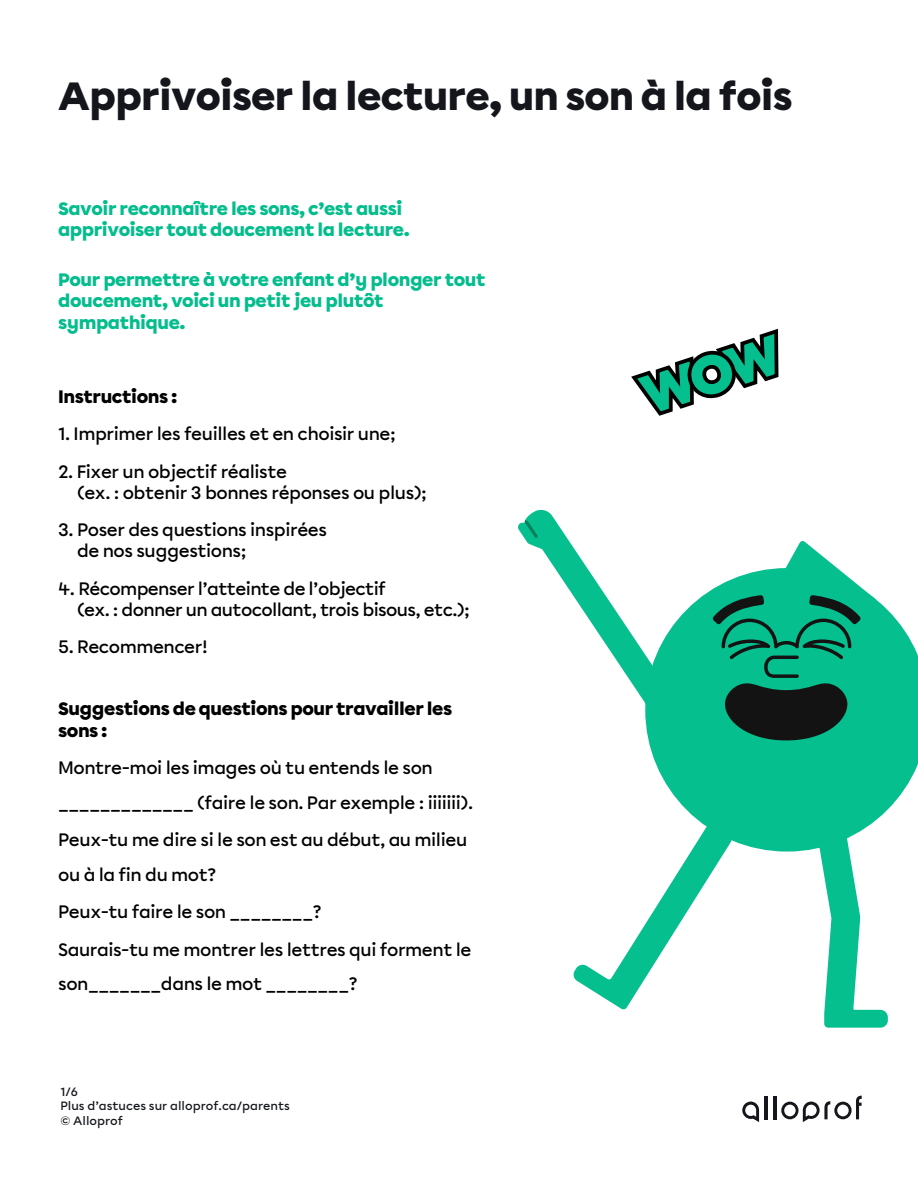
<style>
.page{position:relative;width:918px;height:1188px;background:#fff}
.page>*{position:absolute;margin:0;border:0;box-sizing:border-box;transform-origin:0 0}
.t1{font:900 39px "Chromatica Modifiee B";letter-spacing:-.02em;color:#14161c}
.t2{font:500 18px/21px "Chromatica Modifiee B";letter-spacing:-.025em;color:#000}
.t3{font:900 18px/21.6px "Chromatica Modifiee B";letter-spacing:-.025em;color:#03bd8c}
.t4{font:900 18px/21.6px "Chromatica Modifiee B";letter-spacing:-.025em;color:#000}
.t5{font:500 12px/14.4px "Chromatica Modifiee B";color:#14161c}
</style>
<div class="page">
<svg style="left:645px;top:589px;width:273px;height:263px;background:#2bc89f"></svg>
<svg style="left:573px;top:820px;width:161px;height:190px"></svg>
<svg style="left:816px;top:815px;width:72px;height:213px"></svg>
<svg style="left:518px;top:509px;width:156px;height:206px"></svg>
<svg style="left:713px;top:541px;width:164px;height:199px;background:#2d9e80"></svg>
<svg style="left:631px;top:328px;width:148px;height:88px"></svg>
<hr style="left:765px;top:1096px;width:3px;height:23px;background:#14161c">
<hr style="left:773px;top:1096px;width:4px;height:23px;background:#14161c">
<svg style="left:742px;top:1102px;width:17px;height:20px"></svg>
<svg style="left:781px;top:1096px;width:81px;height:26px"></svg>
<h1 class="t1" style="left:58px;top:69px;width:736px">Apprivoiser la lecture, un son à la fois</h1>
<p class="t3" style="left:58px;top:198px;width:353px">Savoir reconnaître les sons, c’est aussi apprivoiser tout doucement la lecture.</p>
<p class="t3" style="left:58px;top:269px;width:429px">Pour permettre à votre enfant d’y plonger tout doucement, voici un petit jeu plutôt sympathique.</p>
<p class="t4" style="left:58px;top:386px;width:121px">Instructions :</p>
<p class="t2" style="left:58px;top:423px;width:339px">1. Imprimer les feuilles et en choisir une;</p>
<p class="t2" style="left:77px;top:461px;width:351px;text-indent:-19px">2. Fixer un objectif réaliste<br>(ex. : obtenir 3 bonnes réponses ou plus);</p>
<p class="t2" style="left:77px;top:519px;width:252px;text-indent:-19px">3. Poser des questions inspirées de nos suggestions;</p>
<p class="t2" style="left:77px;top:578px;width:394px;text-indent:-19px">4. Récompenser l’atteinte de l’objectif<br>(ex. : donner un autocollant, trois bisous, etc.);</p>
<p class="t2" style="left:58px;top:636px;width:151px">5. Recommencer!</p>
<p class="t4" style="left:58px;top:698px;width:396px">Suggestions de questions pour travailler les sons :</p>
<p class="t2" style="left:58px;top:751px;width:417px;line-height:34.5px">Montre-moi les images où tu entends le son _____________ (faire le son. Par exemple : iiiiiii).</p>
<p class="t2" style="left:58px;top:823px;width:411px;line-height:34.5px">Peux-tu me dire si le son est au début, au milieu ou à la fin du mot?</p>
<p class="t2" style="left:58px;top:893px;width:415px;line-height:37.5px">Peux-tu faire le son ________?<br>Saurais-tu me montrer les lettres qui forment le</p>
<p class="t2" style="left:58px;top:974px;width:301px">son_______dans le mot ________?</p>
<p class="t5" style="left:60px;top:1084px;width:231px">1/6<br>Plus d’astuces sur alloprof.ca/parents © Alloprof</p>
</div>
